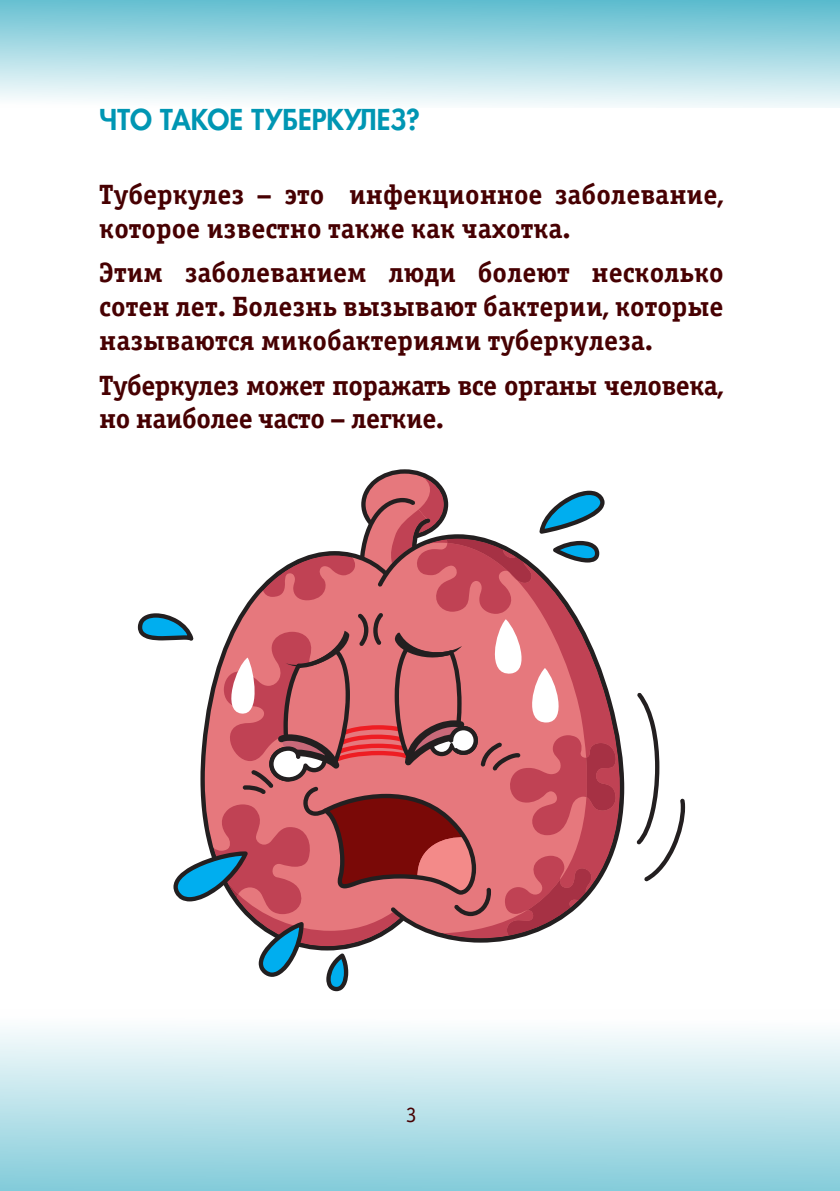
<style>
.page{position:relative;width:840px;height:1191px;background:#fff}
.page>*{position:absolute;margin:0;border:0;box-sizing:border-box;transform-origin:0 0}
.t1{font:700 28px/33.6px "Officina Serif C";color:#470002}
.t2{font:700 28px/33.6px "Officina Serif C";letter-spacing:-.02em;color:#470002}
.t3{font:800 28px "Favorit";color:#0096b3}
.t4{font:22px "Officina Serif C";color:#470002}
</style>
<div class="page">
<div style="left:0;top:0;width:839px;height:107px;background:linear-gradient(to bottom,#5fbdcf,#f8fcfc)"></div>
<div style="left:0;top:1009px;width:839px;height:182px;background:linear-gradient(to bottom,#fff,#84ccda)"></div>
<svg style="left:617px;top:725px;width:31px;height:157px"></svg>
<svg style="left:138px;top:469px;width:479px;height:522px"></svg>
<svg style="left:636px;top:692px;width:48px;height:189px"></svg>
<p class="t3" style="left:99px;top:101px;width:322px">ЧТО ТАКОЕ ТУБЕРКУЛЕЗ?</p>
<p class="t1" style="left:99px;top:178px;width:625px">Туберкулез – это инфекционное заболевание, которое известно также как чахотка.</p>
<p class="t1" style="left:99px;top:257px;width:625px;text-align:justify">Этим заболеванием люди болеют несколько сотен лет. Болезнь вызывают бактерии, которые называются микобактериями туберкулеза.</p>
<p class="t2" style="left:99px;top:369px;width:625px">Туберкулез может поражать все органы человека, но наиболее часто – легкие.</p>
<p class="t4" style="left:406px;top:1103px;width:12px">3</p>
</div>
